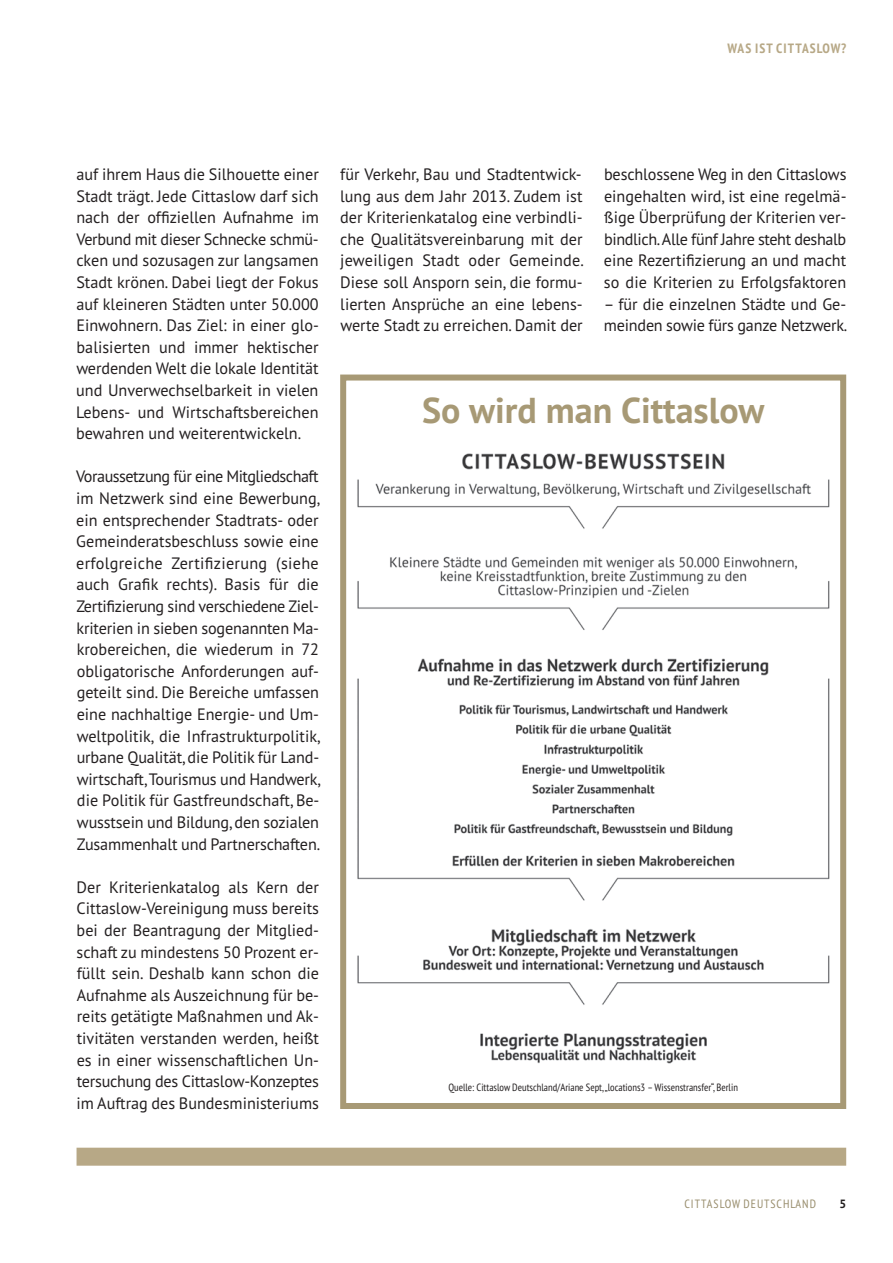
<style>
.page{position:relative;width:893px;height:1263px;background:#fff}
.page>*{position:absolute;margin:0;border:0;box-sizing:border-box;transform-origin:0 0}
.t1{font:700 36px "PT Sans";color:#a79975}
.t2{font:16.5px/21.6px "PT Sans";color:#231f20}
.t3{font:700 condensed 13.5px "PT Sans";letter-spacing:.08em;color:#b7a886}
.t4{font:condensed 12px "PT Sans";letter-spacing:.08em;color:#988d6c}
.t5{font:700 12px "PT Sans";color:#231f20}
.t6{font:condensed 10.5px "PT Sans";color:#231f20}
</style>
<div class="page">
<div style="left:77px;top:1148px;width:769px;height:18px;background:#b7a886"></div>
<img style="left:357px;top:453px;width:473px;height:611px">
<div style="left:340px;top:374px;width:506px;height:735px;border:6px solid #a79975"></div>
<p class="t3" style="left:727px;top:39px;width:120px">WAS IST CITTASLOW?</p>
<p class="t2" style="left:76px;top:163px;width:244px;text-align:justify">auf ihrem Haus die Silhouette einer Stadt trägt. Jede Cittaslow darf sich nach der offiziellen Aufnahme im Verbund mit dieser Schnecke schmü&shy;cken und sozusagen zur langsamen Stadt krönen. Dabei liegt der Fokus auf kleineren Städten unter 50.000<br>Einwohnern. Das Ziel: in einer glo&shy;balisierten und immer hektischer werdenden Welt die lokale Identität und Unverwechselbarkeit in vielen Lebens- und Wirtschaftsbereichen bewahren und weiterentwickeln.</p>
<p class="t2" style="left:76px;top:465px;width:246px">Voraussetzung für eine Mitgliedschaft im Netzwerk sind eine Bewerbung, ein entsprechender Stadtrats- oder Gemeinderatsbeschluss sowie eine erfolgreiche Zertifizierung (siehe auch Grafik rechts). Basis für die Zertifizierung sind verschiedene Ziel&shy;kriterien in sieben sogenannten Ma&shy;krobereichen, die wiederum in 72 obligatorische Anforderungen auf&shy;geteilt sind. Die Bereiche umfassen eine nachhaltige Energie- und Um&shy;weltpolitik, die Infrastrukturpolitik, urbane Qualität, die Politik für Land&shy;wirtschaft, Tourismus und Handwerk, die Politik für Gastfreundschaft, Be&shy;wusstsein und Bildung, den sozialen Zusammenhalt und Partnerschaften.</p>
<p class="t2" style="left:77px;top:876px;width:244px;text-align:justify">Der Kriterienkatalog als Kern der Cittaslow-Vereinigung muss bereits bei der Beantragung der Mitglied&shy;schaft zu mindestens 50 Prozent er&shy;füllt sein. Deshalb kann schon die Aufnahme als Auszeichnung für be&shy;reits getätigte Maßnahmen und Ak&shy;tivitäten verstanden werden, heißt es in einer wissenschaftlichen Un&shy;tersuchung des Cittaslow-Konzeptes im Auftrag des Bundesministeriums</p>
<p class="t2" style="left:340px;top:163px;width:245px">für Verkehr, Bau und Stadtentwick&shy;lung aus dem Jahr 2013. Zudem ist der Kriterienkatalog eine verbindli&shy;che Qualitätsvereinbarung mit der jeweiligen Stadt oder Gemeinde.<br>Diese soll Ansporn sein, die formu&shy;lierten Ansprüche an eine lebens&shy;werte Stadt zu erreichen. Damit der</p>
<p class="t2" style="left:604px;top:163px;width:244px;text-align:justify">beschlossene Weg in den Cittaslows eingehalten wird, ist eine regelmä&shy;ßige Überprüfung der Kriterien ver&shy;bindlich. Alle fünf Jahre steht deshalb eine Rezertifizierung an und macht so die Kriterien zu Erfolgsfaktoren</p>
<p class="t2" style="left:604px;top:293px;width:245px">– für die einzelnen Städte und Ge&shy;meinden sowie fürs ganze Netzwerk.</p>
<h1 class="t1" style="left:422px;top:387px;width:344px">So wird man Cittaslow</h1>
<p class="t6" style="left:448px;top:1080px;width:291px">Quelle: Cittaslow Deutschland/Ariane Sept, „locations3 – Wissenstransfer“, Berlin</p>
<p class="t4" style="left:684px;top:1196px;width:133px">CITTASLOW DEUTSCHLAND</p>
<p class="t5" style="left:839px;top:1196px;width:8px">5</p>
</div>
